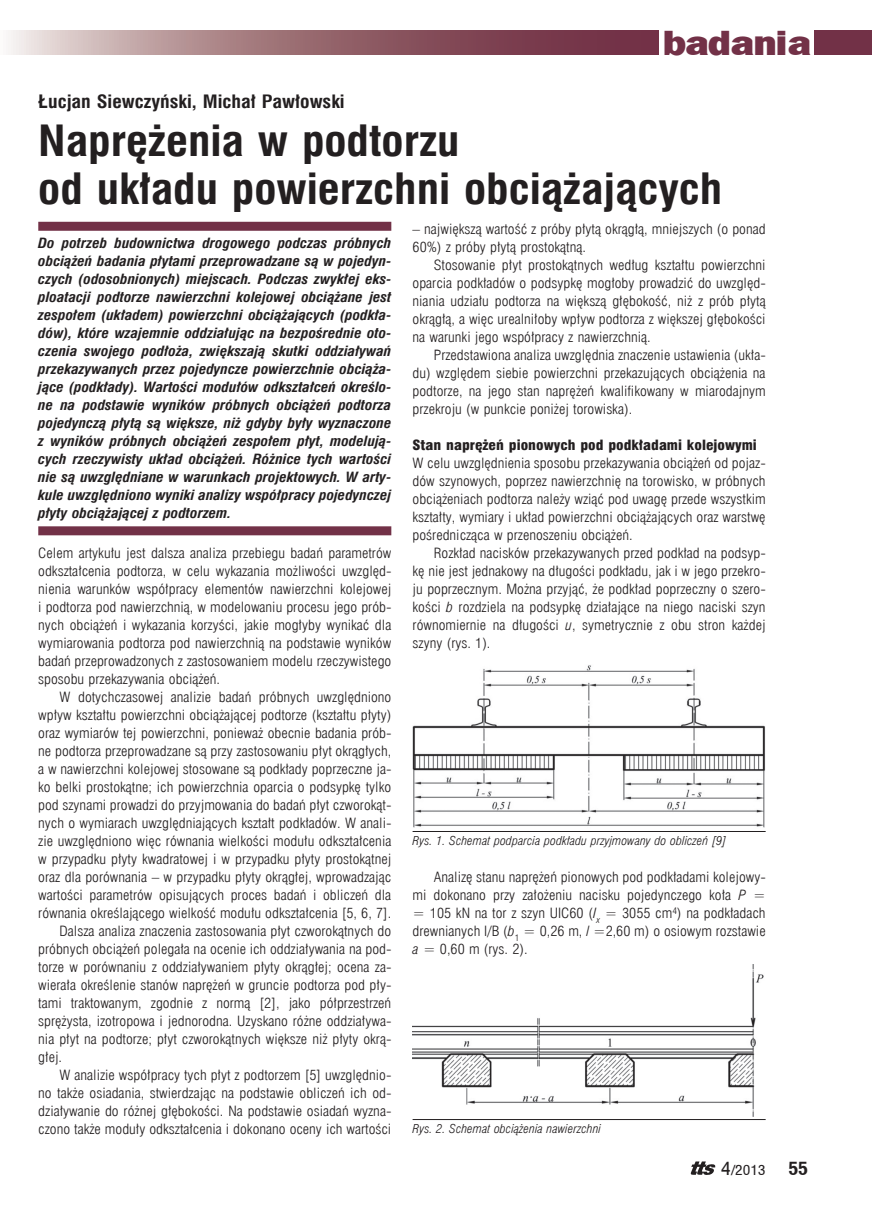
<style>
.page{position:relative;width:872px;height:1212px;background:#fff}
.page>*{position:absolute;margin:0;border:0;box-sizing:border-box;transform-origin:0 0}
.tytuł{font:42px "Swis 721 Cn EU Bold";color:#231f20;scale:1.1 1}
.t1{font:36px "Frankfurt Goth Hvypl";color:#723147;scale:1.1 1}
.autor{font:18px "Swis 721 Cn EU Bold";color:#231f20;scale:1.1 1}
.tytuł2{font:700 18px "Switzerland Condpl";color:#231f20;scale:1.1 1}
.tekst{font:13.8px/18px "Swis 721 Lt Cn EU Normal";color:#231f20;text-align:justify;scale:1.1 1}
.wstęp{font:italic 13.8px/18px "Swis 721 Cn EU Bold";color:#231f20;text-align:justify;scale:1.1 1}
.tekst0{font:13.8px/18px "Swis 721 Lt Cn EU Normal";color:#231f20;text-align:justify;scale:1.1 1}
.tytuł1{font:13.8px "Swis 721 Blk Cn EU Normal";color:#231f20;scale:1.1 1}
.tytuł2-2{font:13.8px "Switzerland Condpl";color:#231f20;scale:1.1 1}
.podpis_z_kreską{font:12px "Swis 721 Lt Cn EU Italic";color:#231f20;scale:1.1 1}
.s1{font-family:"Swis 721 Lt Cn EU Italic"}
.s2{font-size:18px}
</style>
<div class="page">
<div style="left:814px;top:30px;width:58px;height:25px;background:#723147"></div>
<svg style="left:8px;top:30px;width:651px;height:25px;background:#9d7179"></svg>
<svg style="left:691px;top:1161px;width:24px;height:14px"></svg>
<hr style="left:412px;top:831px;width:353px;height:1px;background:#231f20">
<hr style="left:412px;top:1119px;width:353px;height:1px;background:#231f20">
<img style="left:412px;top:665px;width:353px;height:163px">
<img style="left:412px;top:965px;width:352px;height:151px">
<div style="left:38px;top:222px;width:353px;height:9px;background:#723147"></div>
<div style="left:38px;top:526px;width:353px;height:9px;background:#723147"></div>
<h2 class="t1" style="left:663px;top:21px;width:135px">badania</h2>
<p class="autor" style="left:38px;top:91px;width:280px">Łucjan Siewczyński, Michał Pawłowski</p>
<p class="tytuł" style="left:38px;top:116px;width:384px">Naprężenia w podtorzu</p>
<p class="tytuł" style="left:38px;top:164px;width:623px">od układu powierzchni obciążających</p>
<p class="tekst" style="left:412px;top:220px;width:322px">– największą wartość z próby płytą okrągłą, mniejszych (o ponad<br>60%) z próby płytą prostokątną.</p>
<p class="tekst" style="left:412px;top:256px;width:322px;text-indent:21px">Stosowanie płyt prostokątnych według kształtu powierzchni oparcia podkładów o podsypkę mogłoby prowadzić do uwzględ&shy;niania udziału podtorza na większą głębokość, niż z prób płytą okrągłą, a więc urealniłoby wpływ podtorza z większej głębokości na warunki jego współpracy z nawierzchnią.</p>
<p class="tekst" style="left:412px;top:346px;width:322px;text-indent:21px">Przedstawiona analiza uwzględnia znaczenie ustawienia (ukła&shy;du) względem siebie powierzchni przekazujących obciążenia na podtorze, na jego stan naprężeń kwalifikowany w miarodajnym przekroju (w punkcie poniżej torowiska).</p>
<p class="tytuł1" style="left:412px;top:436px;width:314px">Stan naprężeń pionowych pod podkładami kolejowymi</p>
<p class="tekst0" style="left:412px;top:454px;width:322px">W celu uwzględnienia sposobu przekazywania obciążeń od pojaz&shy;dów szynowych, poprzez nawierzchnię na torowisko, w próbnych obciążeniach podtorza należy wziąć pod uwagę przede wszystkim kształty, wymiary i układ powierzchni obciążających oraz warstwę pośrednicząca w przenoszeniu obciążeń.</p>
<p class="tekst" style="left:412px;top:544px;width:322px;text-indent:21px">Rozkład nacisków przekazywanych przed podkład na podsyp&shy;kę nie jest jednakowy na długości podkładu, jak i w jego przekro&shy;ju poprzecznym. Można przyjąć, że podkład poprzeczny o szero&shy;kości <span class="s1">b</span> rozdziela na podsypkę działające na niego naciski szyn równomiernie na długości <span class="s1">u</span>, symetrycznie z obu stron każdej szyny (rys. 1).</p>
<p class="wstęp" style="left:38px;top:234px;width:322px">Do potrzeb budownictwa drogowego podczas próbnych obciążeń badania płytami przeprowadzane są w pojedyn&shy;czych (odosobnionych) miejscach. Podczas zwykłej eks&shy;ploatacji podtorze nawierzchni kolejowej obciążane jest zespołem (układem) powierzchni obciążających (podkła&shy;dów), które wzajemnie oddziałując na bezpośrednie oto&shy;czenia swojego podłoża, zwiększają skutki oddziaływań przekazywanych przez pojedyncze powierzchnie obciąża&shy;jące (podkłady). Wartości modułów odkształceń określo&shy;ne na podstawie wyników próbnych obciążeń podtorza pojedynczą płytą są większe, niż gdyby były wyznaczone z wyników próbnych obciążeń zespołem płyt, modelują&shy;cych rzeczywisty układ obciążeń. Różnice tych wartości nie są uwzględniane w warunkach projektowych. W arty&shy;kule uwzględniono wyniki analizy współpracy pojedynczej płyty obciążającej z podtorzem.</p>
<p class="tekst0" style="left:38px;top:544px;width:322px">Celem artykułu jest dalsza analiza przebiegu badań parametrów odkształcenia podtorza, w celu wykazania możliwości uwzględ&shy;nienia warunków współpracy elementów nawierzchni kolejowej i podtorza pod nawierzchnią, w modelowaniu procesu jego prób&shy;nych obciążeń i wykazania korzyści, jakie mogłyby wynikać dla wymiarowania podtorza pod nawierzchnią na podstawie wyników badań przeprowadzonych z zastosowaniem modelu rzeczywistego sposobu przekazywania obciążeń.</p>
<p class="tekst" style="left:38px;top:688px;width:322px;text-indent:21px">W dotychczasowej analizie badań próbnych uwzględniono wpływ kształtu powierzchni obciążającej podtorze (kształtu płyty) oraz wymiarów tej powierzchni, ponieważ obecnie badania prób&shy;ne podtorza przeprowadzane są przy zastosowaniu płyt okrągłych, a w nawierzchni kolejowej stosowane są podkłady poprzeczne ja&shy;ko belki prostokątne; ich powierzchnia oparcia o podsypkę tylko pod szynami prowadzi do przyjmowania do badań płyt czworokąt&shy;nych o wymiarach uwzględniających kształt podkładów. W anali&shy;zie uwzględniono więc równania wielkości modułu odkształcenia w przypadku płyty kwadratowej i w przypadku płyty prostokątnej oraz dla porównania – w przypadku płyty okrągłej, wprowadzając wartości parametrów opisujących proces badań i obliczeń dla równania określającego wielkość modułu odkształcenia [5, 6, 7].</p>
<p class="tekst" style="left:38px;top:922px;width:322px;text-indent:21px">Dalsza analiza znaczenia zastosowania płyt czworokątnych do próbnych obciążeń polegała na ocenie ich oddziaływania na pod&shy;torze w porównaniu z oddziaływaniem płyty okrągłej; ocena za&shy;wierała określenie stanów naprężeń w gruncie podtorza pod pły&shy;tami traktowanym, zgodnie z normą [2], jako półprzestrzeń sprężysta, izotropowa i jednorodna. Uzyskano różne oddziaływa&shy;nia płyt na podtorze; płyt czworokątnych większe niż płyty okrą&shy;głej.</p>
<p class="tekst" style="left:38px;top:1066px;width:322px;text-indent:21px">W analizie współpracy tych płyt z podtorzem [5] uwzględnio&shy;no także osiadania, stwierdzając na podstawie obliczeń ich od&shy;działywanie do różnej głębokości. Na podstawie osiadań wyzna&shy;czono także moduły odkształcenia i dokonano oceny ich wartości</p>
<p class="podpis_z_kreską" style="left:412px;top:833px;width:287px">Rys. 1. Schemat podparcia podkładu przyjmowany do obliczeń [9]</p>
<p class="tekst" style="left:412px;top:868px;width:322px;text-indent:21px">Analizę stanu naprężeń pionowych pod podkładami kolejowy&shy;mi dokonano przy założeniu nacisku pojedynczego koła <span class="s1">P</span> = = 105 kN na tor z szyn UIC60 (<span class="s1">I</span><sub>x</sub> = 3055 cm<sup>4</sup>) na podkładach drewnianych I/B (<span class="s1">b</span><sub>1</sub> = 0,26 m, <span class="s1">l</span> =2,60 m) o osiowym rozstawie <span class="s1">a</span> = 0,60 m (rys. 2).</p>
<p class="podpis_z_kreską" style="left:412px;top:1121px;width:173px">Rys. 2. Schemat obciążenia nawierzchni</p>
<p class="tytuł2-2" style="left:721px;top:1160px;width:42px"><span class="s2">4</span>/2013</p>
<p class="tytuł2" style="left:788px;top:1157px;width:20px">55</p>
</div>
